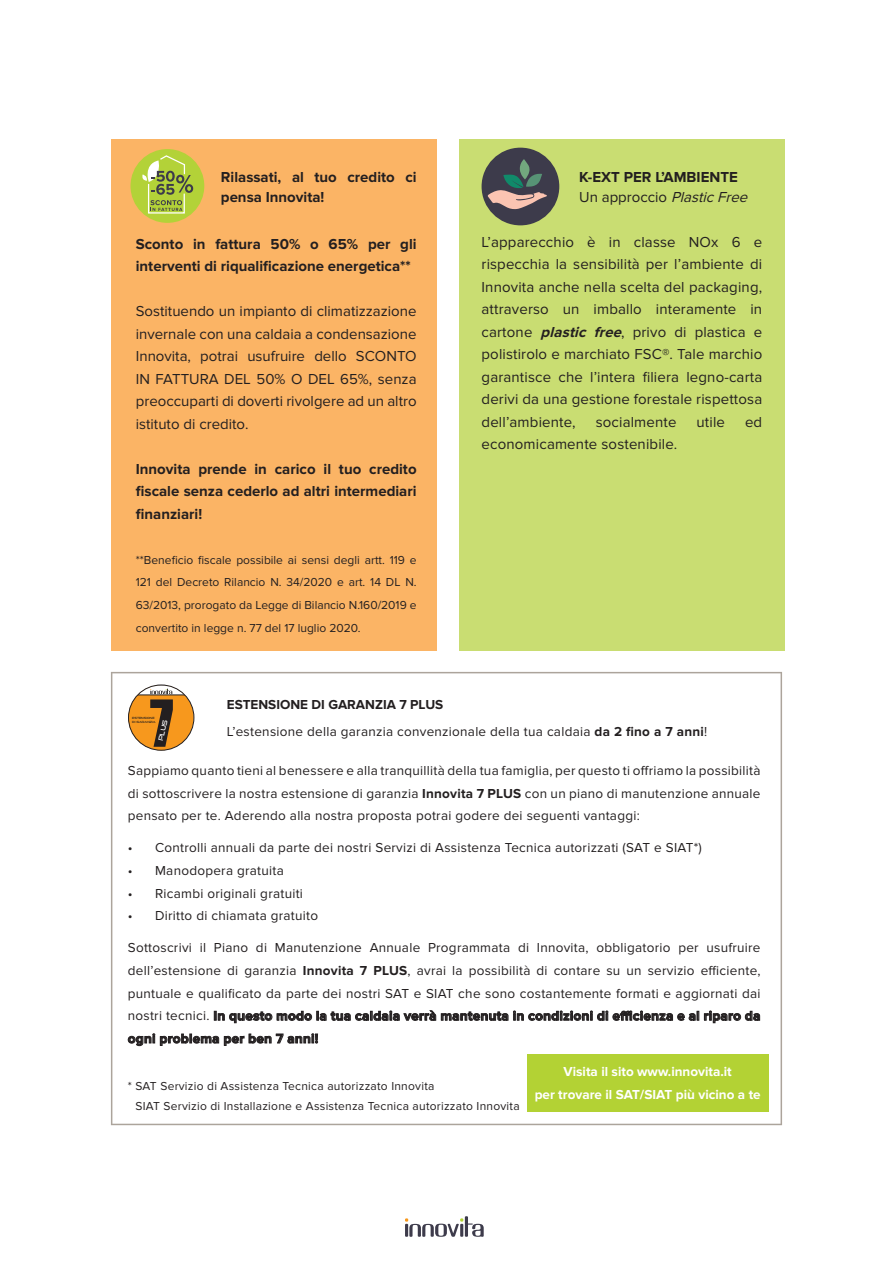
<style>
.page{position:relative;width:893px;height:1263px;background:#fff}
.page>*{position:absolute;margin:0;border:0;box-sizing:border-box;transform-origin:0 0}
.t1{font:15px/22.5px "Proxima Nova";letter-spacing:.01em;color:#231f20;text-align:justify}
.t2{font:700 15px/22.5px "Proxima Nova";color:#231f20}
.t3{font:13.5px/22.8px "Proxima Nova";letter-spacing:.02em;color:#231f20;text-align:justify}
.t4{font:700 13.5px/22.6px "Proxima Nova";color:#fff;text-align:center}
.t5{font:12px/22.5px "Proxima Nova";letter-spacing:.02em;color:#231f20}
.t6{font:6.3px "Good Times Rg";color:#fff}
.t7{font:2.85px/3.4px "Good Times Rg";color:#231f20}
.s1{font-weight:400}
.s2{font-weight:400;font-style:italic}
.s3{font-weight:700;font-style:italic}
.s4{font-weight:700}
.s5{color:#fff}
</style>
<div class="page">
<svg style="left:405px;top:1216px;width:79px;height:21px"></svg>
<div style="left:111px;top:139px;width:325px;height:512px;background:#fbb465"></div>
<div style="left:459px;top:139px;width:325px;height:512px;background:#c9dd72"></div>
<div style="left:482px;top:148px;width:77px;height:77px;background:#3d3b4b;border-radius:50%"></div>
<svg style="left:487px;top:159px;width:60px;height:50px"></svg>
<svg style="left:111px;top:672px;width:671px;height:453px"></svg>
<div style="left:128px;top:685px;width:66px;height:65px;background:#f7981d;border-radius:50%"></div>
<svg style="left:134px;top:687px;width:57px;height:6px"></svg>
<div style="left:128px;top:685px;width:66px;height:65px;border:1px solid #231f20;border-radius:50%"></div>
<svg style="left:150px;top:689px;width:23px;height:58px"></svg>
<div style="left:527px;top:1054px;width:241px;height:58px;background:#b3d234"></div>
<div style="left:130px;top:149px;width:74px;height:74px;background:#b3d238;border-radius:50%"></div>
<svg style="left:141px;top:155px;width:52px;height:59px"></svg>
<p class="t2" style="left:221px;top:168px;width:197px;line-height:19.5px">Rilassati, al tuo credito ci pensa Innovita!</p>
<p class="t2" style="left:136px;top:233px;width:282px">Sconto in fattura 50% o 65% per gli interventi di riqualificazione energetica**</p>
<p class="t1" style="left:136px;top:300px;width:282px">Sostituendo un impianto di climatizzazione invernale con una caldaia a condensazione Innovita, potrai usufruire dello SCONTO IN FATTURA DEL 50% O DEL 65%, senza preoccuparti di doverti rivolgere ad un altro istituto di credito.</p>
<p class="t2" style="left:136px;top:458px;width:282px;text-align:justify">Innovita prende in carico il tuo credito fiscale senza cederlo ad altri intermediari finanziari!</p>
<p class="t5" style="left:136px;top:549px;width:282px;text-align:justify">**Beneficio fiscale possibile ai sensi degli artt. 119 e 121 del Decreto Rilancio N. 34/2020 e art. 14 DL N.<br>63/2013, prorogato da Legge di Bilancio N.160/2019 e convertito in legge n. 77 del 17 luglio 2020.</p>
<p class="t2" style="left:579px;top:168px;width:174px;line-height:19.5px">K-EXT PER L’AMBIENTE<br><span class="s1">Un approccio</span> <span class="s2">PlasticFree</span></p>
<p class="t1" style="left:482px;top:231px;width:282px">L’apparecchio è in classe NOx 6 e rispecchia la sensibilità per l’ambiente di Innovita anche nella scelta del packaging, attraverso un imballo interamente in cartone <span class="s3">plastic free</span>, privo di plastica e polistirolo e marchiato FSC®. Tale marchio garantisce che l’intera filiera legno-carta derivi da una gestione forestale rispettosa dell’ambiente,</p>
<p class="t1" style="left:596px;top:411px;width:82px">socialmente</p>
<p class="t1" style="left:697px;top:411px;width:30px">utile</p>
<p class="t1" style="left:745px;top:411px;width:19px">ed</p>
<p class="t1" style="left:482px;top:433px;width:197px">economicamente sostenibile.</p>
<p class="t7" style="left:132px;top:717px;width:25px">ESTENSIONE<br>DI GARANZIA</p>
<p class="t6" style="left:157px;top:739px;width:23px;rotate:-77deg">PLUS</p>
<p class="t3" style="left:227px;top:691px;width:482px;line-height:27px"><span class="s4">ESTENSIONE DI GARANZIA 7 PLUS<br></span>L’estensione della garanzia convenzionale della tua caldaia <span class="s4">da 2 fino a 7 anni</span>!</p>
<p class="t3" style="left:128px;top:759px;width:634px">Sappiamo quanto tieni al benessere e alla tranquillità della tua famiglia, per questo ti offriamo la possibilità di sottoscrivere la nostra estensione di garanzia <span class="s4">Innovita 7 PLUS</span> con un piano di manutenzione annuale pensato per te. Aderendo alla nostra proposta potrai godere dei seguenti vantaggi:</p>
<p class="t3" style="left:128px;top:836px;width:576px">• Controlli annuali da parte dei nostri Servizi di Assistenza Tecnica autorizzati (SAT e SIAT*)</p>
<p class="t3" style="left:128px;top:859px;width:158px">• Manodopera gratuita</p>
<p class="t3" style="left:128px;top:882px;width:177px">• Ricambi originali gratuiti</p>
<p class="t3" style="left:128px;top:905px;width:192px">• Diritto di chiamata gratuito</p>
<p class="t3" style="left:128px;top:936px;width:634px">Sottoscrivi il Piano di Manutenzione Annuale Programmata di Innovita, obbligatorio per usufruire dell’estensione di garanzia <span class="s4">Innovita 7 PLUS</span>, avrai la possibilità di contare su un servizio efficiente, puntuale e qualificato da parte dei nostri SAT e SIAT che sono costantemente formati e aggiornati dai nostri tecnici. <span class="s4">In questo modo la tua caldaia verrà mantenuta in condizioni di efficienza e al riparo da ogni problema per ben 7 anni!</span></p>
<p class="t5" style="left:128px;top:1075px;width:393px;line-height:20.2px">* SAT Servizio di Assistenza Tecnica autorizzato Innovita<br><span class="s5">*</span> SIAT Servizio di Installazione e Assistenza Tecnica autorizzato Innovita</p>
<p class="t4" style="left:535px;top:1061px;width:228px">Visita il sito www.innovita.it<br>per trovare il SAT/SIAT più vicino a te</p>
</div>
